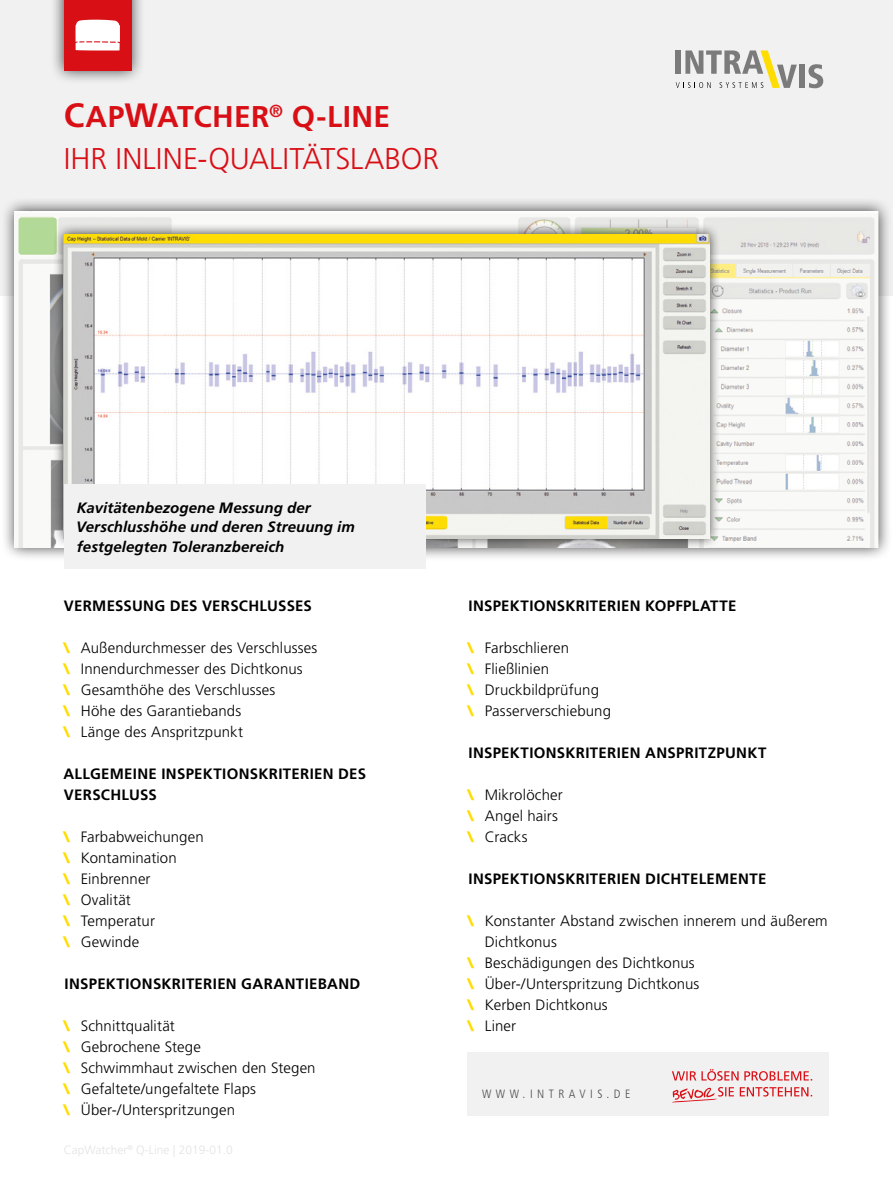
<style>
.page{position:relative;width:893px;height:1187px;background:#fff}
.page>*{position:absolute;margin:0;border:0;box-sizing:border-box;transform-origin:0 0}
.t1{font:300 30px/42px "Frutiger LT Std";color:#d90f16}
.t2{font:300 15px/21px "Frutiger LT Std";letter-spacing:.01em;color:#000}
.t3{font:700 15px/21px "Frutiger LT Std";letter-spacing:.02em;color:#000}
.t4{font:italic 700 15px/19.5px "Frutiger LT Std";letter-spacing:.005em;color:#000}
.t5{font:300 condensed 12px "Frutiger LT Std";letter-spacing:.375em;color:#4a4a49}
.s1{font-weight:700;font-size:33.75px}
.s2{font-weight:700}
.s3{font-weight:900;color:#fd0}
</style>
<div class="page">
<div style="left:0;top:0;width:893px;height:295px;background:#f1f1f1"></div>
<svg style="left:676px;top:50px;width:121px;height:38px"></svg>
<div style="left:799px;top:65px;width:6px;height:23px;background:#7c7b7b"></div>
<svg style="left:808px;top:64px;width:15px;height:24px"></svg>
<div style="left:1px;top:197px;width:891px;height:364px;background:#000;opacity:.75"></div>
<img style="left:15px;top:211px;width:863px;height:336px">
<div style="left:52px;top:223px;width:669px;height:326px;background:#000;opacity:.75"></div>
<img style="left:64px;top:234px;width:645px;height:304px">
<div style="left:50px;top:0;width:96px;height:84px;background:#000;opacity:.75"></div>
<div style="left:64px;top:0;width:67px;height:70px;background:#d90f16"></div>
<svg style="left:75px;top:20px;width:45px;height:31px"></svg>
<div style="left:468px;top:1051px;width:361px;height:64px;background:#f1f1f1"></div>
<svg style="left:672px;top:1069px;width:140px;height:11px"></svg>
<svg style="left:672px;top:1087px;width:140px;height:15px"></svg>
<div style="left:64px;top:484px;width:361px;height:84px;background:#f1f1f1"></div>
<h1 class="t1" style="left:64px;top:96px;width:377px"><span class="s1">C</span><span class="s2">AP</span><span class="s1">W</span><span class="s2">ATCHER</span><sup>®</sup> <span class="s2">Q-LINE<br></span>IHR INLINE-QUALITÄTSLABOR</h1>
<p class="t4" style="left:76px;top:498px;width:280px">Kavitätenbezogene Messung der<br>Verschlusshöhe und deren Streuung im festgelegten Toleranzbereich</p>
<p class="t3" style="left:64px;top:595px;width:249px">VERMESSUNG DES VERSCHLUSSES</p>
<p class="t2" style="left:64px;top:637px;width:255px"><span class="s3">\</span> Außendurchmesser des Verschlusses <span class="s3">\</span> Innendurchmesser des Dichtkonus<br><span class="s3">\</span> Gesamthöhe des Verschlusses<br><span class="s3">\</span> Höhe des Garantiebands<br><span class="s3">\</span> Länge des Anspritzpunkt</p>
<p class="t3" style="left:64px;top:763px;width:304px">ALLGEMEINE INSPEKTIONSKRITERIEN DES<br>VERSCHLUSS</p>
<p class="t2" style="left:64px;top:826px;width:142px"><span class="s3">\</span> Farbabweichungen <span class="s3">\</span> Kontamination<br><span class="s3">\</span> Einbrenner<br><span class="s3">\</span> Ovalität<br><span class="s3">\</span> Temperatur<br><span class="s3">\</span> Gewinde</p>
<p class="t3" style="left:65px;top:973px;width:297px">INSPEKTIONSKRITERIEN GARANTIEBAND</p>
<p class="t2" style="left:64px;top:1015px;width:253px"><span class="s3">\</span> Schnittqualität<br><span class="s3">\</span> Gebrochene Stege<br><span class="s3">\</span> Schwimmhaut zwischen den Stegen <span class="s3">\</span> Gefaltete/ungefaltete Flaps<br><span class="s3">\</span> Über-/Unterspritzungen</p>
<p class="t3" style="left:468px;top:595px;width:269px">INSPEKTIONSKRITERIEN KOPFPLATTE</p>
<p class="t2" style="left:468px;top:637px;width:145px"><span class="s3">\</span> Farbschlieren<br><span class="s3">\</span> Fließlinien<br><span class="s3">\</span> Druckbildprüfung<br><span class="s3">\</span> Passerverschiebung</p>
<p class="t3" style="left:468px;top:742px;width:299px">INSPEKTIONSKRITERIEN ANSPRITZPUNKT</p>
<p class="t2" style="left:468px;top:784px;width:97px"><span class="s3">\</span> Mikrolöcher <span class="s3">\</span> Angel hairs <span class="s3">\</span> Cracks</p>
<p class="t3" style="left:468px;top:868px;width:299px">INSPEKTIONSKRITERIEN DICHTELEMENTE</p>
<p class="t2" style="left:468px;top:910px;width:362px"><span class="s3">\</span> Konstanter Abstand zwischen innerem und äußerem</p>
<p class="t2" style="left:485px;top:931px;width:74px">Dichtkonus</p>
<p class="t2" style="left:468px;top:952px;width:228px"><span class="s3">\</span> Beschädigungen des Dichtkonus</p>
<p class="t2" style="left:468px;top:973px;width:233px"><span class="s3">\</span> Über-/Unterspritzung Dichtkonus</p>
<p class="t2" style="left:468px;top:994px;width:141px"><span class="s3">\</span> Kerben Dichtkonus</p>
<p class="t2" style="left:468px;top:1015px;width:50px"><span class="s3">\</span> Liner</p>
<p class="t5" style="left:482px;top:1086px;width:150px">WWW.INTRAVIS.DE</p>
</div>
